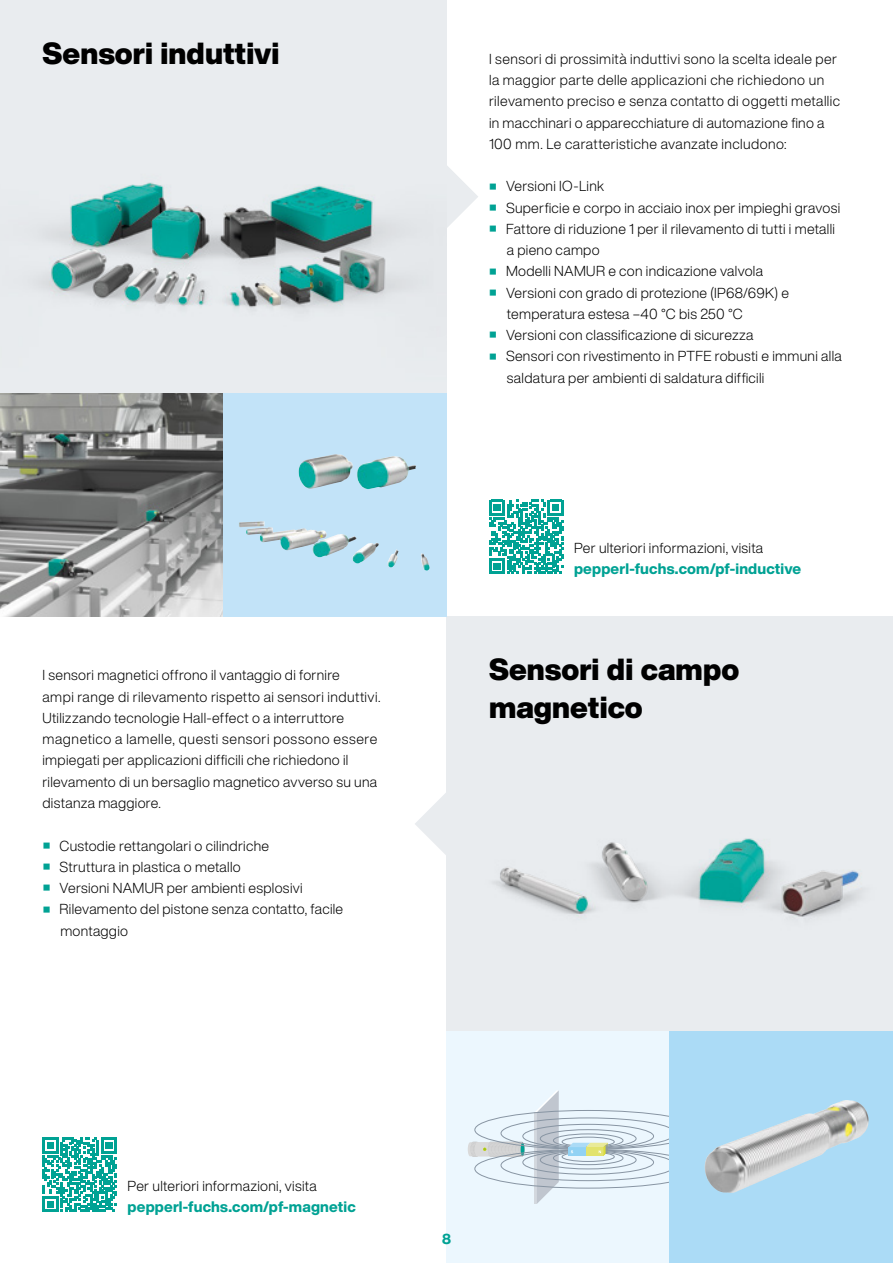
<style>
.page{position:relative;width:893px;height:1263px;background:#fff}
.page>*{position:absolute;margin:0;border:0;box-sizing:border-box;transform-origin:0 0}
.t1{font:900 30px/37.2px "Helvetica Now Display";letter-spacing:.005em;color:#000}
.t2{font:800 15px "Helvetica Now Display";letter-spacing:.01em;color:#00a294}
.t3{font:300 14.25px/21.3px "Helvetica Now Display";letter-spacing:.02em;color:#000}
.t4{font:800 14.25px "Helvetica Now Display";color:#00a294}
</style>
<div class="page">
<svg style="left:415px;top:793px;width:31px;height:62px"></svg>
<svg style="left:446px;top:154px;width:32px;height:85px"></svg>
<div style="left:0;top:0;width:446px;height:393px;background:#e9ecef"></div>
<img style="left:38px;top:182px;width:373px;height:127px">
<img style="left:71px;top:183px;width:138px;height:76px">
<div style="left:446px;top:617px;width:447px;height:414px;background:#e9ecef"></div>
<img style="left:501px;top:839px;width:354px;height:76px">
<div style="left:446px;top:1031px;width:224px;height:232px;background:#ecf7fe"></div>
<svg style="left:468px;top:1142px;width:56px;height:15px"></svg>
<svg style="left:535px;top:1090px;width:24px;height:114px"></svg>
<div style="left:562px;top:1152px;width:52px;height:10px;border:1px solid #8895a3;border-radius:50%"></div>
<div style="left:553px;top:1151px;width:70px;height:14px;border:1px solid #8895a3;border-radius:50%"></div>
<div style="left:540px;top:1151px;width:96px;height:18px;border:1px solid #8895a3;border-radius:50%"></div>
<div style="left:523px;top:1150px;width:131px;height:24px;border:1px solid #8895a3;border-radius:50%"></div>
<div style="left:501px;top:1150px;width:174px;height:31px;border:1px solid #8895a3;border-radius:50%"></div>
<div style="left:475px;top:1149px;width:227px;height:39px;border:1px solid #8895a3;border-radius:50%"></div>
<div style="left:562px;top:1137px;width:52px;height:10px;border:1px solid #8895a3;border-radius:50%"></div>
<div style="left:553px;top:1134px;width:70px;height:13px;border:1px solid #8895a3;border-radius:50%"></div>
<div style="left:540px;top:1129px;width:96px;height:19px;border:1px solid #8895a3;border-radius:50%"></div>
<div style="left:523px;top:1124px;width:131px;height:24px;border:1px solid #8895a3;border-radius:50%"></div>
<div style="left:501px;top:1118px;width:174px;height:31px;border:1px solid #8895a3;border-radius:50%"></div>
<div style="left:475px;top:1110px;width:227px;height:39px;border:1px solid #8895a3;border-radius:50%"></div>
<svg style="left:569px;top:1143px;width:39px;height:13px"></svg>
<img style="left:0;top:393px;width:223px;height:224px">
<div style="left:223px;top:393px;width:223px;height:224px;background:#c2e3f8"></div>
<img style="left:239px;top:521px;width:88px;height:29px">
<img style="left:299px;top:454px;width:93px;height:35px">
<div style="left:670px;top:1031px;width:223px;height:232px;background:#abdbf6"></div>
<img style="left:721px;top:1100px;width:124px;height:46px">
<svg style="left:489px;top:500px;width:74px;height:74px"></svg>
<svg style="left:43px;top:1137px;width:74px;height:75px"></svg>
<h1 class="t1" style="left:43px;top:35px;width:238px">Sensori induttivi</h1>
<p class="t3" style="left:43px;top:664px;width:339px">I sensori magnetici offrono il vantaggio di fornire<br>ampi range di rilevamento rispetto ai sensori induttivi.<br>Utilizzando tecnologie Hall-effect o a interruttore magnetico a lamelle, questi sensori possono essere impiegati per applicazioni difficili che richiedono il rilevamento di un bersaglio magnetico avverso su una distanza maggiore.</p>
<p class="t3" style="left:43px;top:835px;width:227px"><sup>■</sup> Custodie rettangolari o cilindriche</p>
<p class="t3" style="left:43px;top:856px;width:199px"><sup>■</sup> Struttura in plastica o metallo</p>
<p class="t3" style="left:43px;top:877px;width:261px"><sup>■</sup> Versioni NAMUR per ambienti esplosivi</p>
<p class="t3" style="left:60px;top:898px;width:284px;text-indent:-17px"><sup>■</sup> Rilevamento del pistone senza contatto, facile montaggio</p>
<p class="t3" style="left:489px;top:48px;width:353px">I sensori di prossimità induttivi sono la scelta ideale per la maggior parte delle applicazioni che richiedono un rilevamento preciso e senza contatto di oggetti metallic in macchinari o apparecchiature di automazione fino a 100 mm. Le caratteristiche avanzate includono:</p>
<p class="t3" style="left:490px;top:176px;width:116px"><sup>■</sup> Versioni IO-Link</p>
<p class="t3" style="left:490px;top:197px;width:352px"><sup>■</sup> Superficie e corpo in acciaio inox per impieghi gravosi</p>
<p class="t3" style="left:507px;top:218px;width:330px;text-indent:-17px"><sup>■</sup> Fattore di riduzione 1 per il rilevamento di tutti i metalli a pieno campo</p>
<p class="t3" style="left:490px;top:261px;width:275px"><sup>■</sup> Modelli NAMUR e con indicazione valvola</p>
<p class="t3" style="left:507px;top:282px;width:284px;text-indent:-17px"><sup>■</sup> Versioni con grado di protezione (IP68/69K) e temperatura estesa –40 °C bis 250 °C</p>
<p class="t3" style="left:490px;top:324px;width:265px"><sup>■</sup> Versioni con classificazione di sicurezza</p>
<p class="t3" style="left:507px;top:346px;width:336px;text-indent:-17px"><sup>■</sup> Sensori con rivestimento in PTFE robusti e immuni alla saldatura per ambienti di saldatura difficili</p>
<p class="t3" style="left:574px;top:537px;width:191px">Per ulteriori informazioni, visita</p>
<p class="t2" style="left:574px;top:558px;width:229px">pepperl-fuchs.com/pf-inductive</p>
<h1 class="t1" style="left:489px;top:651px;width:252px">Sensori di campo magnetico</h1>
<p class="t3" style="left:128px;top:1175px;width:191px">Per ulteriori informazioni, visita</p>
<p class="t2" style="left:128px;top:1196px;width:230px">pepperl-fuchs.com/pf-magnetic</p>
<p class="t4" style="left:442px;top:1229px;width:10px">8</p>
</div>
